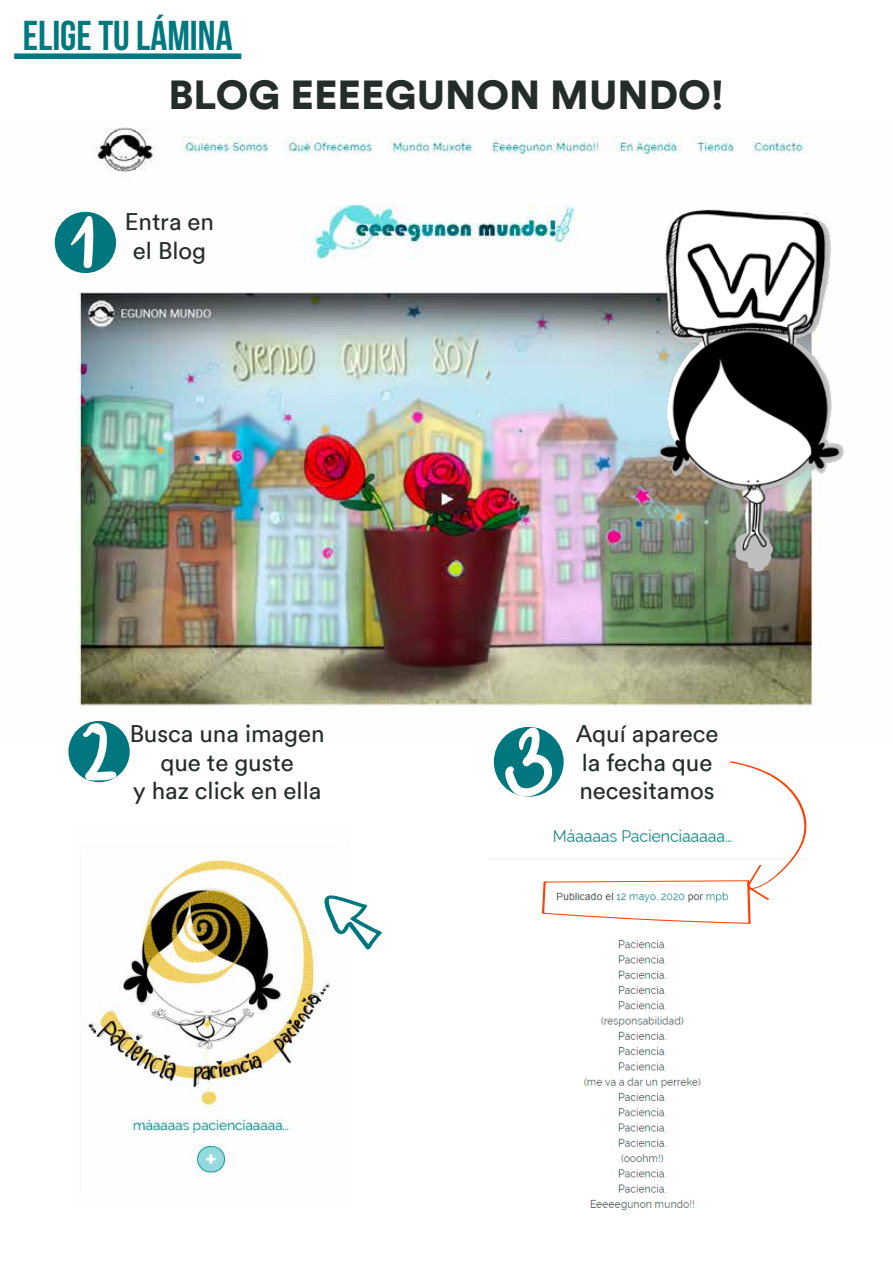
<style>
.page{position:relative;width:893px;height:1263px;background:#fff}
.page>*{position:absolute;margin:0;border:0;box-sizing:border-box;transform-origin:0 0}
.t1{font:41.7px "Bebas Neue";color:#00787f}
.t2{font:900 40.5px "Circular";color:#252d28}
.t3{font:24px/28.8px "Circular";color:#252d28;text-align:center}
</style>
<div class="page">
<img style="left:54px;top:127px;width:760px;height:613px">
<img style="left:87px;top:854px;width:243px;height:323px">
<img style="left:583px;top:940px;width:118px;height:271px">
<div style="left:14px;top:53px;width:227px;height:6px;background:#00787f"></div>
<img style="left:637px;top:199px;width:207px;height:383px">
<div style="left:55px;top:212px;width:61px;height:61px;background:#00777e;border-radius:50%"></div>
<svg style="left:71px;top:215px;width:23px;height:54px"></svg>
<div style="left:68px;top:721px;width:62px;height:61px;background:#00777e;border-radius:50%"></div>
<svg style="left:82px;top:723px;width:36px;height:58px"></svg>
<div style="left:494px;top:727px;width:70px;height:70px;background:#00777e;border-radius:50%"></div>
<svg style="left:500px;top:725px;width:308px;height:199px"></svg>
<svg style="left:323px;top:894px;width:59px;height:56px"></svg>
<h1 class="t1" style="left:23px;top:12px;width:211px">ELIGE TU LÁMINA</h1>
<h2 class="t2" style="left:169px;top:68px;width:557px">BLOG EEEEGUNON MUNDO!</h2>
<p class="t3" style="left:125px;top:207px;width:91px">Entra en el Blog</p>
<p class="t3" style="left:130px;top:718px;width:196px">Busca una imagen que te guste<br>y haz click en ella</p>
<p class="t3" style="left:576px;top:718px;width:144px;text-align:left">Aquí aparece la fecha que necesitamos</p>
</div>
